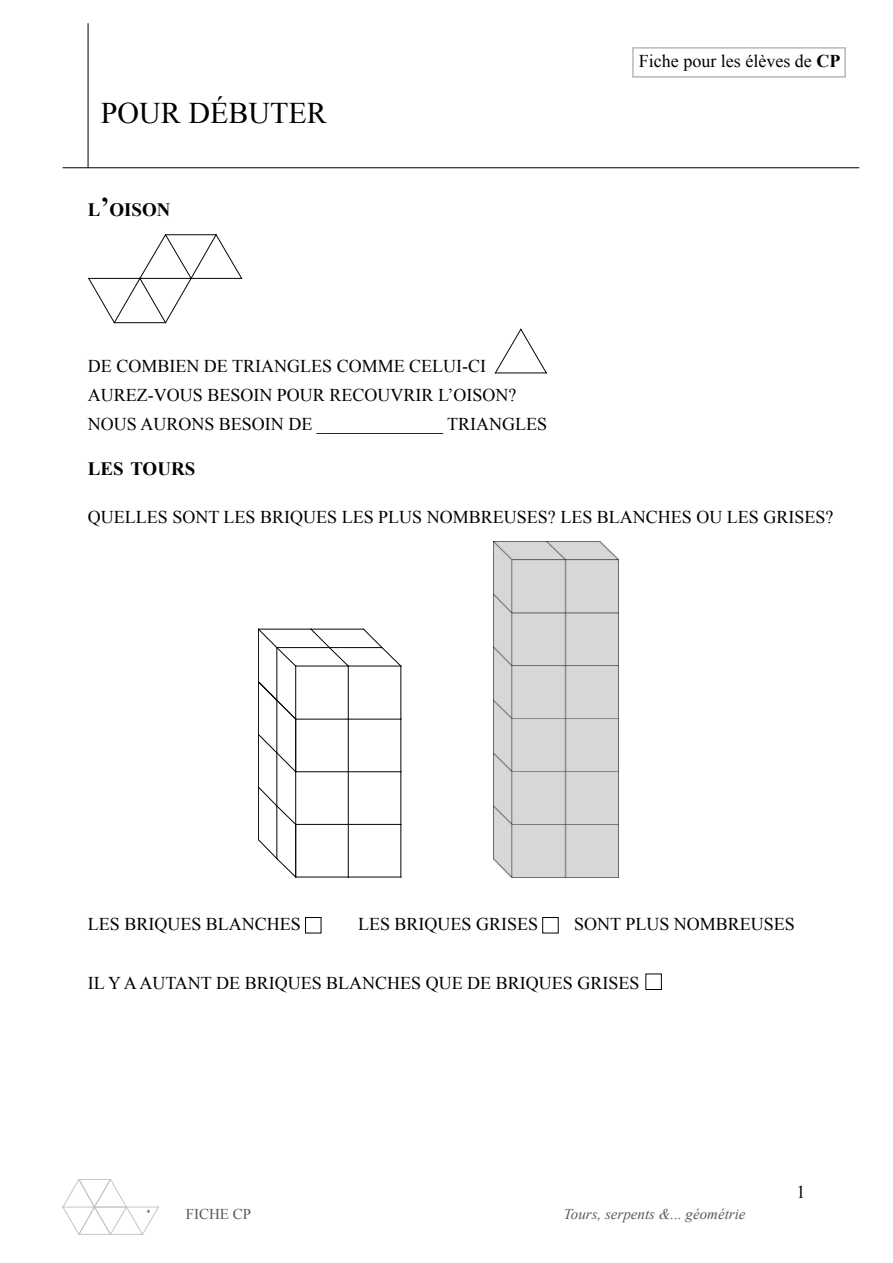
<style>
.page{position:relative;width:893px;height:1263px;background:#fff}
.page>*{position:absolute;margin:0;border:0;box-sizing:border-box;transform-origin:0 0}
.t1{font:30px "Times New Roman";color:#000}
.t2{font:700 18.9px "Times New Roman";color:#000}
.t3{font:18px/29.1px "Times New Roman";color:#000}
.t4{font:italic 15px "Times New Roman";color:#58595b}
.t5{font:15px "Times New Roman";color:#58595b}
.s1{font-size:27px}
.s2{font-weight:700}
</style>
<div class="page">
<svg style="left:63px;top:1179px;width:96px;height:56px"></svg>
<hr style="left:63px;top:168px;width:796px;height:1px;background:#000">
<hr style="left:88px;top:23px;width:1px;height:145px;background:#000">
<div style="left:305px;top:917px;width:16px;height:16px;border:1px solid #000"></div>
<div style="left:542px;top:917px;width:16px;height:16px;border:1px solid #000"></div>
<svg style="left:88px;top:234px;width:154px;height:89px"></svg>
<hr style="left:89px;top:278px;width:51px;height:1px;background:#050504">
<hr style="left:495px;top:373px;width:51px;height:1px;background:#050504">
<svg style="left:495px;top:329px;width:51px;height:44px"></svg>
<hr style="left:348px;top:666px;width:1px;height:53px;background:#050504">
<hr style="left:296px;top:719px;width:52px;height:1px;background:#050504">
<hr style="left:348px;top:719px;width:53px;height:1px;background:#050504">
<hr style="left:296px;top:666px;width:52px;height:1px;background:#050504">
<hr style="left:348px;top:666px;width:53px;height:1px;background:#050504">
<hr style="left:295px;top:666px;width:1px;height:53px;background:#050504">
<hr style="left:400px;top:666px;width:1px;height:53px;background:#050504">
<hr style="left:295px;top:772px;width:1px;height:52px;background:#050504">
<hr style="left:276px;top:648px;width:1px;height:52px;background:#050504">
<hr style="left:277px;top:647px;width:52px;height:1px;background:#050504">
<hr style="left:329px;top:647px;width:53px;height:1px;background:#050504">
<hr style="left:295px;top:719px;width:1px;height:53px;background:#050504">
<hr style="left:295px;top:824px;width:1px;height:53px;background:#050504">
<hr style="left:296px;top:772px;width:52px;height:1px;background:#050504">
<hr style="left:348px;top:719px;width:1px;height:53px;background:#050504">
<hr style="left:348px;top:772px;width:53px;height:1px;background:#050504">
<hr style="left:296px;top:824px;width:52px;height:1px;background:#050504">
<hr style="left:348px;top:772px;width:1px;height:52px;background:#050504">
<hr style="left:348px;top:824px;width:53px;height:1px;background:#050504">
<hr style="left:348px;top:824px;width:1px;height:53px;background:#050504">
<hr style="left:400px;top:719px;width:1px;height:53px;background:#050504">
<hr style="left:400px;top:772px;width:1px;height:52px;background:#050504">
<hr style="left:400px;top:824px;width:1px;height:53px;background:#050504">
<hr style="left:276px;top:806px;width:1px;height:53px;background:#050504">
<hr style="left:276px;top:753px;width:1px;height:53px;background:#050504">
<hr style="left:276px;top:700px;width:1px;height:53px;background:#050504">
<hr style="left:348px;top:877px;width:53px;height:1px;background:#050504">
<hr style="left:296px;top:877px;width:52px;height:1px;background:#050504">
<svg style="left:310px;top:630px;width:39px;height:37px"></svg>
<hr style="left:258px;top:629px;width:1px;height:53px;background:#050504">
<hr style="left:258px;top:629px;width:53px;height:1px;background:#050504">
<hr style="left:311px;top:629px;width:52px;height:1px;background:#050504">
<svg style="left:258px;top:629px;width:38px;height:38px"></svg>
<svg style="left:363px;top:629px;width:38px;height:38px"></svg>
<svg style="left:259px;top:681px;width:37px;height:39px"></svg>
<svg style="left:259px;top:734px;width:36px;height:38px"></svg>
<svg style="left:259px;top:786px;width:37px;height:39px"></svg>
<hr style="left:258px;top:787px;width:1px;height:53px;background:#050504">
<hr style="left:258px;top:734px;width:1px;height:53px;background:#050504">
<hr style="left:258px;top:682px;width:1px;height:52px;background:#050504">
<svg style="left:258px;top:839px;width:37px;height:38px"></svg>
<img style="left:493px;top:541px;width:125px;height:336px">
<div style="left:632px;top:47px;width:213px;height:31px;border:1px solid #b6b8ba"></div>
<h1 class="t1" style="left:101px;top:102px;width:227px">POUR DÉBUTER</h1>
<p class="t2" style="left:88px;top:198px;width:84px">L<span class="s1">’</span>OISON</p>
<p class="t3" style="left:638px;top:49px;width:203px">Fiche pour les élèves de <span class="s2">CP</span></p>
<p class="t3" style="left:88px;top:353px;width:461px">DE COMBIEN DE TRIANGLES COMME CELUI-CI<br>AUREZ-VOUS BESOIN POUR RECOUVRIR L’OISON?<br>NOUS AURONS BESOIN DE ______________ TRIANGLES</p>
<p class="t2" style="left:88px;top:457px;width:109px">LES TOURS</p>
<p class="t3" style="left:88px;top:504px;width:747px">QUELLES SONT LES BRIQUES LES PLUS NOMBREUSES? LES BLANCHES OU LES GRISES?</p>
<p class="t3" style="left:88px;top:911px;width:215px">LES BRIQUES BLANCHES</p>
<p class="t3" style="left:358px;top:911px;width:182px">LES BRIQUES GRISES</p>
<p class="t3" style="left:574px;top:911px;width:222px">SONT PLUS NOMBREUSES</p>
<p class="t3" style="left:88px;top:970px;width:553px">IL Y A AUTANT DE BRIQUES BLANCHES QUE DE BRIQUES GRISES</p>
<p class="t5" style="left:186px;top:1209px;width:67px">FICHE CP</p>
<p class="t4" style="left:564px;top:1209px;width:183px">Tours, serpents &amp;... géométrie</p>
<p class="t3" style="left:796px;top:1179px;width:10px">1</p>
</div>
